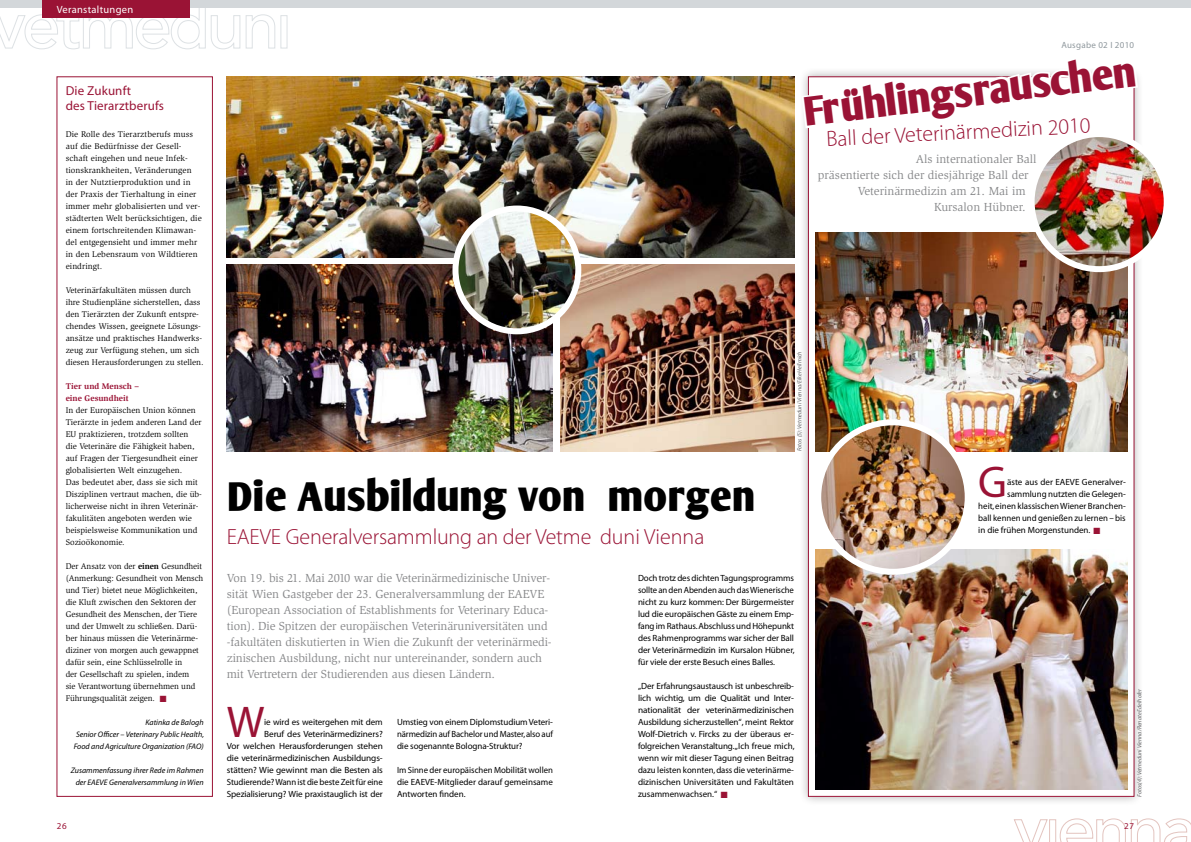
<style>
.page{position:relative;width:1191px;height:842px;background:#fff}
.page>*{position:absolute;margin:0;border:0;box-sizing:border-box;transform-origin:0 0}
.t1{font:44.6px "Myriad MM 400 600";color:#9a1335}
.t2{font:700 40px "Oli Jo";letter-spacing:-.04em;color:#000}
.t3{font:700 40px "Oli Jo";color:#9a1335}
.t4{font:22px "Myriad MM 215 600";letter-spacing:-.005em;color:#9a1335}
.t5{font:13px/15px "Myriad MM 400 600";letter-spacing:.01em;color:#9a1335}
.t6{font:12px/16px "Slimbach";letter-spacing:-.01em;color:#87888a}
.t7{font:10.5px "Myriad MM 400 600";letter-spacing:.03em;color:#fff}
.t8{font:9px/12px "Myriad MM 400 600";letter-spacing:-.01em;color:#000;text-align:justify}
.t9{font:9px "Myriad MM 400 600";letter-spacing:.03em;color:#8f989d}
.t10{font:9px "Myriad MM 400 600";color:#9a1335}
.t11{font:8.5px/12px "Slimbach";color:#000}
.t12{font:700 8.5px/12px "Slimbach";color:#9a1335}
.t13{font:8px/12px "Myriad MM It 400 600";color:#000;text-align:right}
.t14{font:6px "Myriad MM It 400 600";color:#646567}
.s1{font-weight:700}
.s2{color:#9a1335}
</style>
<div class="page">
<img style="left:227px;top:265px;width:326px;height:186px">
<div style="left:57px;top:77px;width:156px;height:720px;border:1px solid #9a1335"></div>
<img style="left:227px;top:77px;width:567px;height:181px">
<img style="left:560px;top:265px;width:234px;height:186px">
<img style="left:455px;top:209px;width:123px;height:122px;border-radius:61px">
<div style="left:452px;top:206px;width:129px;height:128px;border:6px solid #fff;border-radius:50%"></div>
<svg style="left:0;top:8px;width:275px;height:42px"></svg>
<div style="left:280px;top:15px;width:7px;height:33px;border:1px solid #dde1e4"></div>
<div style="left:0;top:0;width:595px;height:8px;background:#d3d7da"></div>
<div style="left:43px;top:0;width:147px;height:17px;background:#9a1335"></div>
<svg style="left:1014px;top:818px;width:177px;height:24px"></svg>
<div style="left:595px;top:0;width:596px;height:8px;background:#d3d7da"></div>
<div style="left:798px;top:67px;width:345px;height:739px;background:#000;opacity:.3"></div>
<div style="left:808px;top:77px;width:326px;height:719px;background:#fff"></div>
<img style="left:815px;top:232px;width:312px;height:219px">
<svg style="left:799px;top:67px;width:341px;height:74px"></svg>
<img style="left:1031px;top:134px;width:135px;height:135px;border-radius:68px">
<div style="left:1028px;top:131px;width:141px;height:141px;border:6px solid #fff;border-radius:50%"></div>
<img style="left:815px;top:549px;width:312px;height:240px">
<img style="left:818px;top:422px;width:149px;height:150px;border-radius:75px">
<div style="left:815px;top:419px;width:155px;height:156px;border:6px solid #fff;border-radius:50%"></div>
<p class="t7" style="left:57px;top:4px;width:78px">Veranstaltungen</p>
<h3 class="t5" style="left:66px;top:84px;width:100px">Die Zukunft<br>des Tierarztberufs</h3>
<p class="t11" style="left:66px;top:128px;width:138px">Die Rolle des Tierarztberufs muss auf die Bedürfnisse der Gesell&shy;schaft eingehen und neue Infek&shy;tionskrankheiten, Veränderungen<br>in der Nutztierproduktion und in der Praxis der Tierhaltung in einer immer mehr globalisierten und ver&shy;städterten Welt berücksichtigen, die einem fortschreitenden Klimawan&shy;del entgegensieht und immer mehr in den Lebensraum von Wildtieren eindringt.</p>
<p class="t11" style="left:66px;top:284px;width:139px">Veterinärfakultäten müssen durch ihre Studienpläne sicherstellen, dass den Tierärzten der Zukunft entspre&shy;chendes Wissen, geeignete Lösungs&shy;ansätze und praktisches Handwerks&shy;zeug zur Verfügung stehen, um sich diesen Herausforderungen zu stellen.</p>
<p class="t12" style="left:66px;top:380px;width:75px">Tier und Mensch – eine Gesundheit</p>
<p class="t11" style="left:66px;top:404px;width:138px">In der Europäischen Union können Tierärzte in jedem anderen Land der EU praktizieren, trotzdem sollten<br>die Veterinäre die Fähigkeit haben, auf Fragen der Tiergesundheit einer globalisierten Welt einzugehen.<br>Das bedeutet aber, dass sie sich mit Disziplinen vertraut machen, die üb&shy;licherweise nicht in ihren Veterinär&shy;fakulitäten angeboten werden wie beispielsweise Kommunikation und Sozioökonomie.</p>
<p class="t11" style="left:66px;top:560px;width:139px">Der Ansatz von der <span class="s1">einen</span> Gesundheit (Anmerkung: Gesundheit von Mensch und Tier) bietet neue Möglichkeiten, die Kluft zwischen den Sektoren der Gesundheit des Menschen, der Tiere und der Umwelt zu schließen. Darü&shy;ber hinaus müssen die Veterinärme&shy;diziner von morgen auch gewappnet dafür sein, eine Schlüsselrolle in<br>der Gesellschaft zu spielen, indem<br>sie Verantwortung übernehmen und Führungsqualität zeigen. <span class="s2">■</span></p>
<p class="t13" style="left:74px;top:716px;width:132px">Katinka de Balogh<br>Senior Officer – Veterinary Public Health,<br>Food and Agriculture Organization (FAO)</p>
<p class="t13" style="left:71px;top:764px;width:134px">Zusammenfassung ihrer Rede im Rahmen der EAEVE Generalversammlung in Wien</p>
<p class="t9" style="left:1061px;top:41px;width:74px">Ausgabe 02 I 2010</p>
<h2 class="t3" style="left:800px;top:89px;width:340px;rotate:-7deg">Frühlingsrauschen</h2>
<h3 class="t4" style="left:826px;top:128px;width:266px;rotate:-3deg">Ball der Veterinärmedizin 2010</h3>
<h3 class="t6" style="left:915px;top:151px;width:122px">Als internationaler Ball</h3>
<h3 class="t6" style="left:818px;top:167px;width:212px">präsentierte sich der diesjährige Ball der</h3>
<h3 class="t6" style="left:857px;top:183px;width:169px">Veterinärmedizin am 21. Mai im</h3>
<h3 class="t6" style="left:934px;top:199px;width:93px">Kursalon Hübner.</h3>
<p class="t14" style="left:796px;top:451px;width:102px;rotate:-90deg">Fotos (5): Vetmeduni Vienna/Elke Hellmich</p>
<h2 class="t2" style="left:227px;top:473px;width:533px">Die Ausbildung von morgen</h2>
<h3 class="t4" style="left:227px;top:526px;width:479px">EAEVE Generalversammlung an der Vetme duni Vienna</h3>
<p class="t6" style="left:227px;top:570px;width:326px">Von 19. bis 21. Mai 2010 war die Veterinärmedizinische Univer&shy;sität Wien Gastgeber der 23. Generalversammlung der EAEVE (European Association of Establishments for Veterinary Educa&shy;tion). Die Spitzen der europäischen Veterinäruniversitäten und -fakultäten diskutierten in Wien die Zukunft der veterinärmedi&shy;zinischen Ausbildung, nicht nur untereinander, sondern auch mit Vertretern der Studierenden aus diesen Ländern.</p>
<p class="t8" style="left:638px;top:572px;width:158px">Doch trotz des dichten Tagungsprogramms sollte an den Abenden auch das Wienerische nicht zu kurz kommen: Der Bürgermeister lud die europäischen Gäste zu einem Emp&shy;fang im Rathaus. Abschluss und Höhepunkt des Rahmenprogramms war sicher der Ball der Veterinärmedizin im Kursalon Hübner, für viele der erste Besuch eines Balles.</p>
<p class="t8" style="left:638px;top:680px;width:158px">„Der Erfahrungsaustausch ist unbeschreib&shy;lich wichtig, um die Qualität und Inter&shy;nationalität der veterinärmedizinischen Ausbildung sicherzustellen“, meint Rektor Wolf-Dietrich v. Fircks zu der überaus er&shy;folgreichen Veranstaltung.„Ich freue mich, wenn wir mit dieser Tagung einen Beitrag dazu leisten konnten, dass die veterinärme&shy;dizinischen Universitäten und Fakultäten zusammenwachsen.“ <span class="s2">■</span></p>
<h1 class="t1" style="left:227px;top:700px;width:39px">W</h1>
<p class="t8" style="left:227px;top:716px;width:157px;text-align:right">ie wird es weitergehen mit dem<br>Beruf des Veterinärmediziners?<br>Vor welchen Herausforderungen stehen die veterinärmedizinischen Ausbildungs&shy;stätten? Wie gewinnt man die Besten als Studierende? Wann ist die beste Zeit für eine Spezialisierung? Wie praxistauglich ist der</p>
<p class="t8" style="left:397px;top:716px;width:157px">Umstieg von einem Diplomstudium Veteri&shy;närmedizin auf Bachelor und Master, also auf die sogenannte Bologna-Struktur?</p>
<p class="t8" style="left:397px;top:764px;width:157px">Im Sinne der europäischen Mobilität wollen die EAEVE-Mitglieder darauf gemeinsame Antworten finden.</p>
<h1 class="t1" style="left:978px;top:460px;width:30px">G</h1>
<p class="t8" style="left:1007px;top:476px;width:120px">äste aus der EAEVE Generalver-</p>
<p class="t8" style="left:1007px;top:488px;width:120px">sammlung nutzten die Gelegen-</p>
<p class="t8" style="left:978px;top:500px;width:149px">heit, einen klassischen Wiener Branchen-</p>
<p class="t8" style="left:978px;top:512px;width:149px">ball kennen und genießen zu lernen – bis</p>
<p class="t8" style="left:978px;top:524px;width:124px">in die frühen Morgenstunden. <span class="s2">■</span></p>
<p class="t14" style="left:1136px;top:797px;width:109px;rotate:-90deg">Fotos(4): Vetmeduni Vienna/Renate Edelhofer</p>
<p class="t10" style="left:57px;top:821px;width:12px">26</p>
<p class="t10" style="left:1124px;top:821px;width:12px">27</p>
</div>
